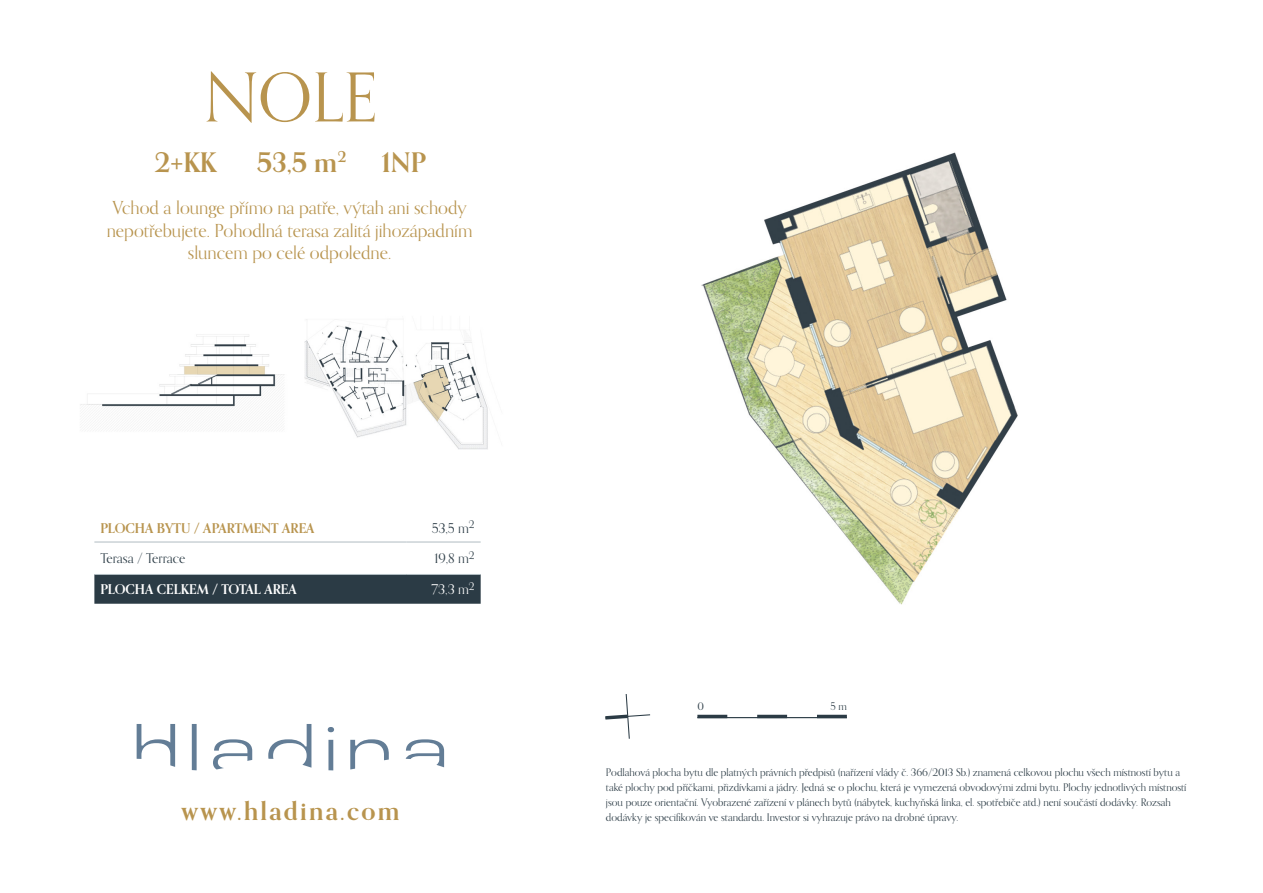
<style>
.page{position:relative;width:1263px;height:893px;background:#fff}
.page>*{position:absolute;margin:0;border:0;box-sizing:border-box;transform-origin:0 0}
.t1{font:67.5px "Orpheus Pro";color:#b8944e}
.t2{font:700 27px "Orpheus Pro";color:#b8944e}
.t3{font:700 25.5px "Orpheus Pro";letter-spacing:.09em;color:#b8944e}
.t4{font:18px "Orpheus Pro";color:#b8944e}
.t5{font:13.5px "Orpheus Pro";color:#2b3b45}
.t6{font:700 13.5px "Orpheus Pro";color:#b8944e}
.t7{font:700 13.5px "Orpheus Pro";color:#fff}
.t8{font:13.5px "Orpheus Pro";color:#fff}
.t9{font:10.5px/15px "Orpheus Pro";color:#2b3b45}
</style>
<div class="page">
<img style="left:94px;top:152px;width:924px;height:619px">
<hr style="left:697px;top:717px;width:150px;height:1px;background:#2b3b45">
<hr style="left:697px;top:715px;width:30px;height:3px;background:#2b3b45">
<hr style="left:757px;top:715px;width:30px;height:3px;background:#2b3b45">
<hr style="left:817px;top:715px;width:30px;height:3px;background:#2b3b45">
<svg style="left:602px;top:693px;width:49px;height:47px"></svg>
<div style="left:192px;top:724px;width:5px;height:46px;background:#637d96"></div>
<svg style="left:137px;top:724px;width:38px;height:43px"></svg>
<svg style="left:213px;top:739px;width:39px;height:30px"></svg>
<svg style="left:268px;top:724px;width:43px;height:44px"></svg>
<div style="left:328px;top:740px;width:5px;height:30px;background:#637d96"></div>
<svg style="left:328px;top:727px;width:6px;height:5px"></svg>
<svg style="left:350px;top:739px;width:39px;height:30px"></svg>
<svg style="left:406px;top:739px;width:38px;height:28px"></svg>
<img style="left:80px;top:314px;width:438px;height:137px">
<div style="left:94px;top:575px;width:387px;height:29px;background:#2b3b45"></div>
<hr style="left:94px;top:542px;width:313px;height:1px;background:#b0bcc1">
<hr style="left:407px;top:542px;width:74px;height:1px;background:#b0bcc1">
<hr style="left:94px;top:574px;width:313px;height:1px;background:#b0bcc1">
<hr style="left:407px;top:574px;width:74px;height:1px;background:#b0bcc1">
<p class="t1" style="left:204px;top:56px;width:175px">NOLE</p>
<p class="t2" style="left:155px;top:146px;width:63px">2+KK</p>
<p class="t2" style="left:257px;top:146px;width:91px">53,5 m<sup>2</sup></p>
<p class="t2" style="left:381px;top:146px;width:46px">1NP</p>
<p class="t4" style="left:112px;top:197px;width:356px">Vchod a lounge přímo na patře, výtah ani schody</p>
<p class="t4" style="left:107px;top:219px;width:367px">nepotřebujete. Pohodlná terasa zalitá jihozápadním</p>
<p class="t4" style="left:188px;top:242px;width:205px">sluncem po celé odpoledne.</p>
<p class="t6" style="left:100px;top:519px;width:216px">PLOCHA BYTU / APARTMENT AREA</p>
<p class="t5" style="left:432px;top:520px;width:44px">53,5 m<sup>2</sup></p>
<p class="t5" style="left:100px;top:550px;width:86px">Terasa / Terrace</p>
<p class="t5" style="left:434px;top:550px;width:42px">19,8 m<sup>2</sup></p>
<p class="t7" style="left:100px;top:581px;width:198px">PLOCHA CELKEM / TOTAL AREA</p>
<p class="t8" style="left:431px;top:581px;width:45px">73,3 m<sup>2</sup></p>
<p class="t3" style="left:181px;top:795px;width:220px">www.hladina.com</p>
<p class="t9" style="left:697px;top:698px;width:8px">0</p>
<p class="t9" style="left:830px;top:698px;width:18px">5 m</p>
<p class="t9" style="left:606px;top:764px;width:582px">Podlahová plocha bytu dle platných právních předpisů (nařízení vlády č. 366/2013 Sb.) znamená celkovou plochu všech místností bytu a také plochy pod příčkami, přizdívkami a jádry. Jedná se o plochu, která je vymezená obvodovými zdmi bytu. Plochy jednotlivých místností jsou pouze orientační. Vyobrazené zařízení v plánech bytů (nábytek, kuchyňská linka, el. spotřebiče atd.) není součástí dodávky. Rozsah dodávky je specifikován ve standardu. Investor si vyhrazuje právo na drobné úpravy.</p>
</div>
